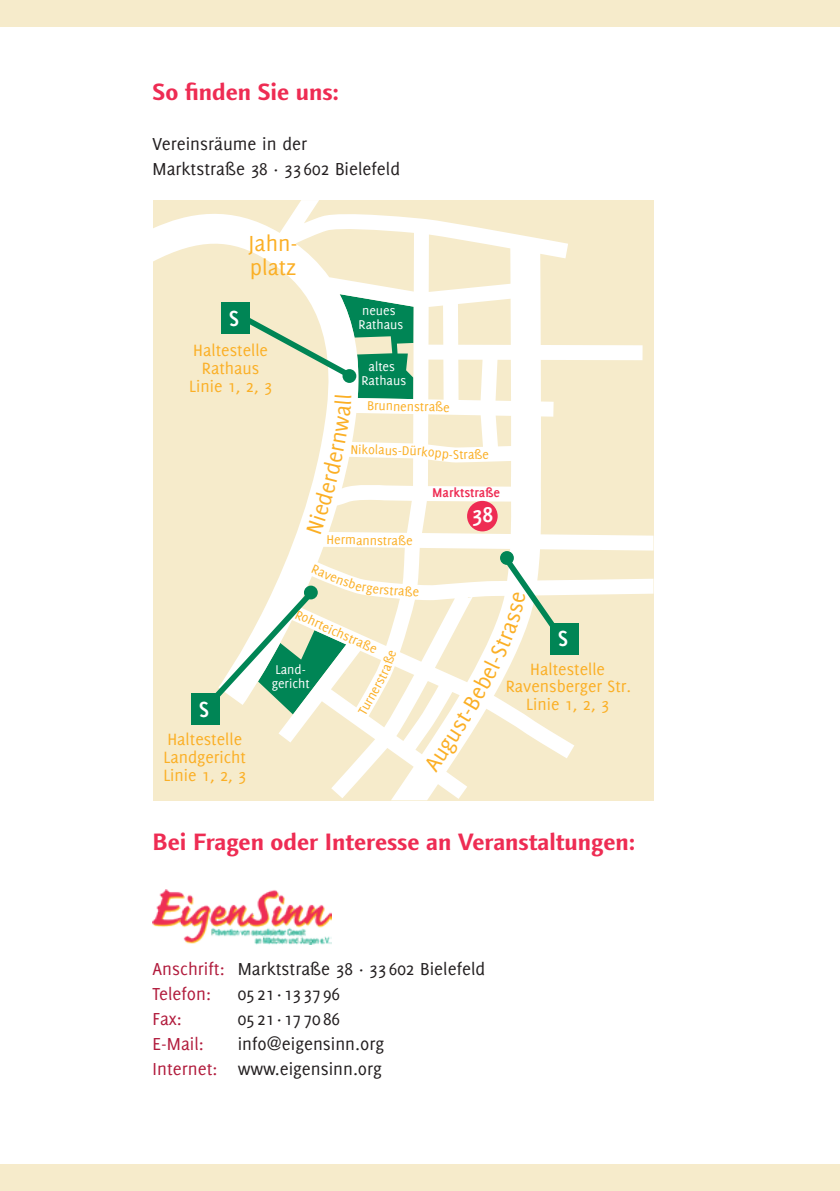
<style>
.page{position:relative;width:840px;height:1191px;background:#fff}
.page>*{position:absolute;margin:0;border:0;box-sizing:border-box;transform-origin:0 0}
.t1{font:700 24px "Linotype Finnegan";color:#ee2c53}
.t2{font:24px/24px "Delicious";color:#fbaf25}
.t3{font:700 24px "Delicious";color:#fff}
.t4{font:19px/25px "Delicious";color:#231f20}
.t5{font:19px "Delicious";color:#b11b3c}
.t6{font:18px/18px "Delicious";color:#fbaf25;text-align:center}
.t7{font:14px "Delicious";color:#fbaf25}
.t8{font:14px/14px "Delicious";color:#fff}
.t9{font:700 14px "Delicious";letter-spacing:-.005em;color:#ee2c53}
.s1{color:#b11b3c}
</style>
<div class="page">
<div style="left:0;top:0;width:839px;height:27px;background:#f6ebcb"></div>
<div style="left:0;top:1164px;width:839px;height:27px;background:#f6ebcb"></div>
<svg style="left:153px;top:200px;width:500px;height:600px;fill:#f6ebcb"></svg>
<div style="left:221px;top:302px;width:28px;height:31px;background:#008555"></div>
<div style="left:550px;top:623px;width:28px;height:31px;background:#008555"></div>
<div style="left:191px;top:693px;width:28px;height:31px;background:#008555"></div>
<svg style="left:208px;top:551px;width:352px;height:153px"></svg>
<div style="left:467px;top:501px;width:30px;height:30px;background:#ee2c53;border-radius:50%"></div>
<img style="left:152px;top:890px;width:179px;height:54px">
<svg style="left:240px;top:294px;width:173px;height:240px"></svg>
<svg style="left:452px;top:592px;width:73px;height:140px"></svg>
<svg style="left:357px;top:697px;width:16px;height:18px"></svg>
<svg style="left:378px;top:650px;width:18px;height:29px"></svg>
<svg style="left:422px;top:446px;width:41px;height:15px"></svg>
<svg style="left:311px;top:564px;width:107px;height:33px"></svg>
<p class="t1" style="left:152px;top:78px;width:188px">So finden Sie uns:</p>
<p class="t4" style="left:152px;top:131px;width:249px">Vereinsräume in der<br>Marktstraße 38 · 33 602 Bielefeld</p>
<p class="t2" style="left:248px;top:231px;width:51px">Jahn&shy;platz</p>
<p class="t3" style="left:229px;top:304px;width:12px">S</p>
<p class="t6" style="left:189px;top:340px;width:84px">Haltestelle<br>Rathaus<br>Linie 1, 2, 3</p>
<p class="t8" style="left:358px;top:303px;width:46px">neues<br>Rathaus</p>
<p class="t8" style="left:361px;top:359px;width:46px;text-align:center">altes<br>Rathaus</p>
<p class="t7" style="left:367px;top:398px;width:84px;rotate:1deg">Brunnenstraße</p>
<p class="t7" style="left:350px;top:441px;width:72px;rotate:1deg">Nikolaus-Dür</p>
<p class="t7" style="left:463px;top:447px;width:27px;rotate:-2deg">raße</p>
<p class="t9" style="left:432px;top:484px;width:69px">Marktstraße</p>
<p class="t7" style="left:326px;top:531px;width:87px;rotate:1deg">Hermannstraße</p>
<p class="t3" style="left:471px;top:500px;width:23px">38</p>
<p class="t7" style="left:299px;top:606px;width:90px;rotate:24deg">Rohrteichstraße</p>
<p class="t3" style="left:557px;top:625px;width:12px">S</p>
<p class="t3" style="left:199px;top:695px;width:12px">S</p>
<p class="t6" style="left:163px;top:730px;width:84px;text-align:left">Haltestelle<br>Landgericht<br>Linie 1, 2, 3</p>
<p class="t8" style="left:271px;top:662px;width:39px">Land&shy;gericht</p>
<p class="t7" style="left:362px;top:695px;width:26px;rotate:-61deg">ners</p>
<p class="t2" style="left:419px;top:762px;width:49px;rotate:-57deg">Augu</p>
<p class="t6" style="left:505px;top:659px;width:127px">Haltestelle<br>Ravensberger Str.<br>Linie 1, 2, 3</p>
<p class="t1" style="left:152px;top:828px;width:484px">Bei Fragen oder Interesse an Veranstaltungen:</p>
<p class="t4" style="left:152px;top:956px;width:334px"><span class="s1">Anschrift:</span> Marktstraße 38 · 33 602 Bielefeld<br><span class="s1">Telefon:</span></p>
<p class="t4" style="left:237px;top:981px;width:104px">0521·133796</p>
<p class="t5" style="left:152px;top:1008px;width:31px">Fax:</p>
<p class="t4" style="left:237px;top:1006px;width:104px">0521·177086</p>
<p class="t5" style="left:152px;top:1033px;width:53px">E-Mail:</p>
<p class="t4" style="left:152px;top:1031px;width:233px;text-align:right">info@eigensinn.org<br><span class="s1">Internet:</span> www.eigensinn.org</p>
</div>
